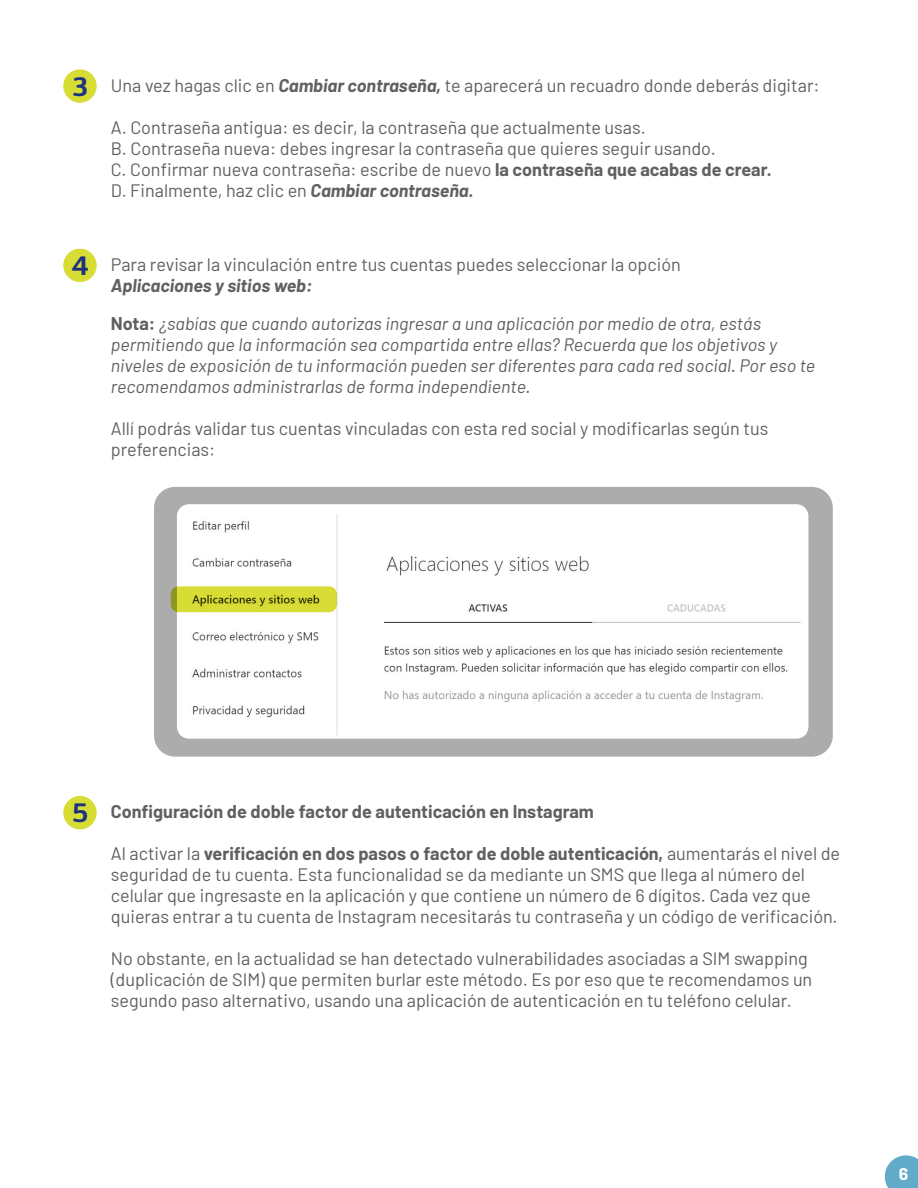
<style>
.page{position:relative;width:918px;height:1188px;background:#fff}
.page>*{position:absolute;margin:0;border:0;box-sizing:border-box;transform-origin:0 0}
.t1{font:700 28.8px "FS Joey";color:#1d3380;scale:1.08 1}
.t2{font:18px/21px "Barlow";color:#606060}
.t3{font:italic 18px/21px "Barlow";color:#606060}
.t4{font:700 18px "Barlow";color:#606060}
.t5{font:700 16.5px "Barlow";color:#fff;scale:1.08 1}
.s1{font-weight:700;font-style:italic}
.s2{font-weight:700}
.s3{font-weight:700;font-style:normal}
</style>
<div class="page">
<div style="left:63px;top:69px;width:34px;height:34px;background:#d8dd35;border-radius:50%"></div>
<div style="left:63px;top:249px;width:34px;height:33px;background:#d8dd35;border-radius:50%"></div>
<div style="left:63px;top:796px;width:34px;height:33px;background:#d8dd35;border-radius:50%"></div>
<div style="left:154px;top:487px;width:679px;height:270px;background:#acacad;border-radius:21px"></div>
<div style="left:177px;top:504px;width:631px;height:235px;background:#fff;border-radius:12px"></div>
<img style="left:180px;top:514px;width:626px;height:222px">
<svg style="left:171px;top:586px;width:166px;height:26px;background:#c8cc34"></svg>
<svg style="left:885px;top:1155px;width:33px;height:33px"></svg>
<h1 class="t1" style="left:72px;top:64px;width:17px">3</h1>
<p class="t2" style="left:111px;top:73px;width:710px">Una vez hagas clic en <span class="s1">Cambiar contraseña,</span> te aparecerá un recuadro donde deberás digitar:</p>
<p class="t2" style="left:111px;top:115px;width:662px">A. Contraseña antigua: es decir, la contraseña que actualmente usas.<br>B. Contraseña nueva: debes ingresar la contraseña que quieres seguir usando.<br>C. Confirmar nueva contraseña: escribe de nuevo <span class="s2">la contraseña que acabas de crear.<br></span>D. Finalmente, haz clic en <span class="s1">Cambiar contraseña.</span></p>
<h1 class="t1" style="left:72px;top:244px;width:17px">4</h1>
<p class="t2" style="left:111px;top:253px;width:571px">Para revisar la vinculación entre tus cuentas puedes seleccionar la opción</p>
<p class="t3" style="left:111px;top:266px;width:652px;line-height:38.1px"><span class="s2">Aplicaciones y sitios web:<br></span><span class="s3">Nota:</span> ¿sabías que cuando autorizas ingresar a una aplicación por medio de otra, estás</p>
<p class="t3" style="left:111px;top:334px;width:706px">permitiendo que la información sea compartida entre ellas? Recuerda que los objetivos y niveles de exposición de tu información pueden ser diferentes para cada red social. Por eso te recomendamos administrarlas de forma independiente.</p>
<p class="t2" style="left:111px;top:417px;width:659px">Allí podrás validar tus cuentas vinculadas con esta red social y modificarlas según tus preferencias:</p>
<h1 class="t1" style="left:72px;top:791px;width:17px">5</h1>
<p class="t4" style="left:111px;top:799px;width:485px">Configuración de doble factor de autenticación en Instagram</p>
<p class="t2" style="left:111px;top:842px;width:731px">Al activar la <span class="s2">verificación en dos pasos o factor de doble autenticación,</span> aumentarás el nivel de seguridad de tu cuenta. Esta funcionalidad se da mediante un SMS que llega al número del celular que ingresaste en la aplicación y que contiene un número de 6 dígitos. Cada vez que quieras entrar a tu cuenta de Instagram necesitarás tu contraseña y un código de verificación.</p>
<p class="t2" style="left:111px;top:947px;width:703px">No obstante, en la actualidad se han detectado vulnerabilidades asociadas a SIM swapping (duplicación de SIM) que permiten burlar este método. Es por eso que te recomendamos un segundo paso alternativo, usando una aplicación de autenticación en tu teléfono celular.</p>
<p class="t5" style="left:899px;top:1162px;width:10px">6</p>
</div>
